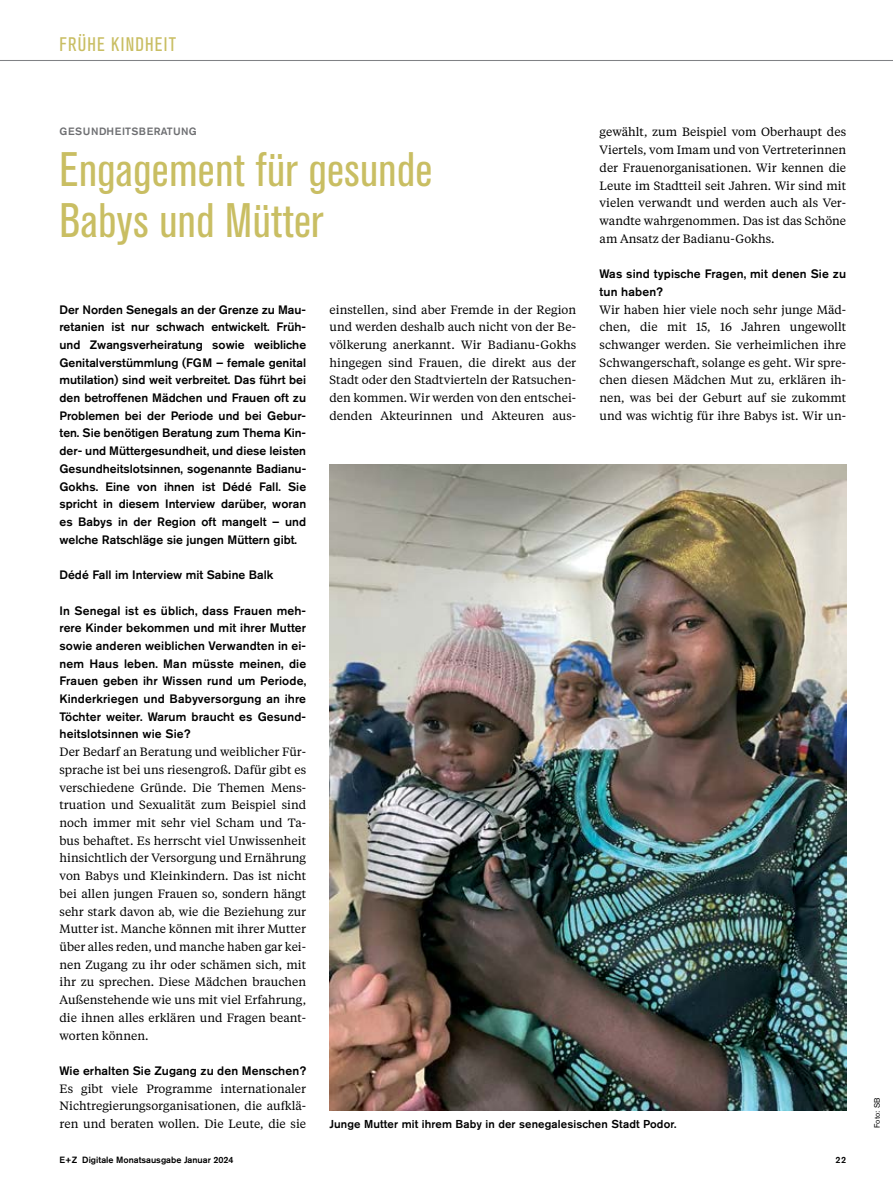
<style>
.page{position:relative;width:893px;height:1191px;background:#fff}
.page>*{position:absolute;margin:0;border:0;box-sizing:border-box;transform-origin:0 0}
.t1{font:condensed 48px/51px "Akzidenz Grotesk BE";letter-spacing:.01em;color:#c9be63}
.t2{font:condensed 19.5px "Akzidenz Grotesk BE";letter-spacing:.06em;color:#c9be63}
.t3{font:500 12.15px/17.7px "Akzidenz Grotesk BE";letter-spacing:.01em;color:#000;text-align:justify}
.t4{font:12px/17.7px "Tiempos Text";color:#000;text-align:justify}
.t5{font:500 11.4px "Akzidenz Grotesk BE";letter-spacing:.01em;color:#000}
.t6{font:500 10.5px "Akzidenz Grotesk BE";letter-spacing:.055em;color:#6d6e71}
.t7{font:500 9px "Akzidenz Grotesk BE";color:#000}
.t8{font:7.8px "Akzidenz Grotesk BE";letter-spacing:.02em;color:#000}
</style>
<div class="page">
<hr style="left:0;top:60px;width:893px;height:1px;background:#808285">
<img style="left:330px;top:464px;width:516px;height:646px">
<h2 class="t2" style="left:60px;top:33px;width:118px">FRÜHE KINDHEIT</h2>
<p class="t4" style="left:600px;top:123px;width:248px">gewählt, zum Beispiel vom Oberhaupt des Viertels, vom Imam und von Vertreterinnen der Frauenorganisationen. Wir kennen die Leute im Stadtteil seit Jahren. Wir sind mit vielen verwandt und werden auch als Ver&shy;wandte wahrgenommen. Das ist das Schöne am Ansatz der Badianu-Gokhs.</p>
<p class="t3" style="left:600px;top:265px;width:248px">Was sind typische Fragen, mit denen Sie zu tun haben?</p>
<p class="t4" style="left:600px;top:300px;width:248px">Wir haben hier viele noch sehr junge Mäd&shy;chen, die mit 15, 16 Jahren ungewollt schwanger werden. Sie verheimlichen ihre Schwangerschaft, solange es geht. Wir spre&shy;chen diesen Mädchen Mut zu, erklären ih&shy;nen, was bei der Geburt auf sie zukommt und was wichtig für ihre Babys ist. Wir un-</p>
<p class="t6" style="left:60px;top:125px;width:139px">GESUNDHEITSBERATUNG</p>
<h1 class="t1" style="left:60px;top:145px;width:375px">Engagement für gesunde<br>Babys und Mütter</h1>
<p class="t4" style="left:330px;top:300px;width:248px">einstellen, sind aber Fremde in der Region und werden deshalb auch nicht von der Be&shy;völkerung anerkannt. Wir Badianu-Gokhs hingegen sind Frauen, die direkt aus der Stadt oder den Stadtvierteln der Ratsuchen&shy;den kommen. Wir werden von den entschei&shy;denden Akteurinnen und Akteuren aus-</p>
<p class="t3" style="left:60px;top:300px;width:248px">Der Norden Senegals an der Grenze zu Mau&shy;retanien ist nur schwach entwickelt. Früh&shy;und Zwangsverheiratung sowie weibliche Genitalverstümmlung (FGM – female genital mutilation) sind weit verbreitet. Das führt bei den betroffenen Mädchen und Frauen oft zu Problemen bei der Periode und bei Gebur&shy;ten. Sie benötigen Beratung zum Thema Kin&shy;der- und Müttergesundheit, und diese leisten Gesundheitslotsinnen, sogenannte Badianu-Gokhs. Eine von ihnen ist Dédé Fall. Sie spricht in diesem Interview darüber, woran es Babys in der Region oft mangelt – und welche Ratschläge sie jungen Müttern gibt.</p>
<p class="t3" style="left:60px;top:566px;width:215px">Dédé Fall im Interview mit Sabine Balk</p>
<p class="t3" style="left:60px;top:601px;width:248px">In Senegal ist es üblich, dass Frauen meh&shy;rere Kinder bekommen und mit ihrer Mutter sowie anderen weiblichen Verwandten in ei&shy;nem Haus leben. Man müsste meinen, die Frauen geben ihr Wissen rund um Periode, Kinderkriegen und Babyversorgung an ihre Töchter weiter. Warum braucht es Gesund&shy;heitslotsinnen wie Sie?</p>
<p class="t4" style="left:60px;top:742px;width:248px">Der Bedarf an Beratung und weiblicher Für&shy;sprache ist bei uns riesengroß. Dafür gibt es verschiedene Gründe. Die Themen Mens&shy;truation und Sexualität zum Beispiel sind noch immer mit sehr viel Scham und Ta&shy;bus behaftet. Es herrscht viel Unwissenheit hinsichtlich der Versorgung und Ernährung von Babys und Kleinkindern. Das ist nicht bei allen jungen Frauen so, sondern hängt sehr stark davon ab, wie die Beziehung zur Mutter ist. Manche können mit ihrer Mutter über alles reden, und manche haben gar kei&shy;nen Zugang zu ihr oder schämen sich, mit ihr zu sprechen. Diese Mädchen brauchen Außenstehende wie uns mit viel Erfahrung, die ihnen alles erklären und Fragen beant&shy;worten können.</p>
<p class="t3" style="left:60px;top:1061px;width:248px">Wie erhalten Sie Zugang zu den Menschen?</p>
<p class="t4" style="left:60px;top:1079px;width:248px">Es gibt viele Programme internationaler Nichtregierungsorganisationen, die aufklä&shy;ren und beraten wollen. Die Leute, die sie</p>
<p class="t5" style="left:330px;top:1117px;width:348px">Junge Mutter mit ihrem Baby in der senegalesischen Stadt Podor.</p>
<p class="t7" style="left:60px;top:1154px;width:176px">E+Z Digitale Monatsausgabe Januar 2024</p>
<p class="t7" style="left:835px;top:1154px;width:12px">22</p>
<p class="t8" style="left:872px;top:1128px;width:32px;rotate:-90deg">Foto: SB</p>
</div>
